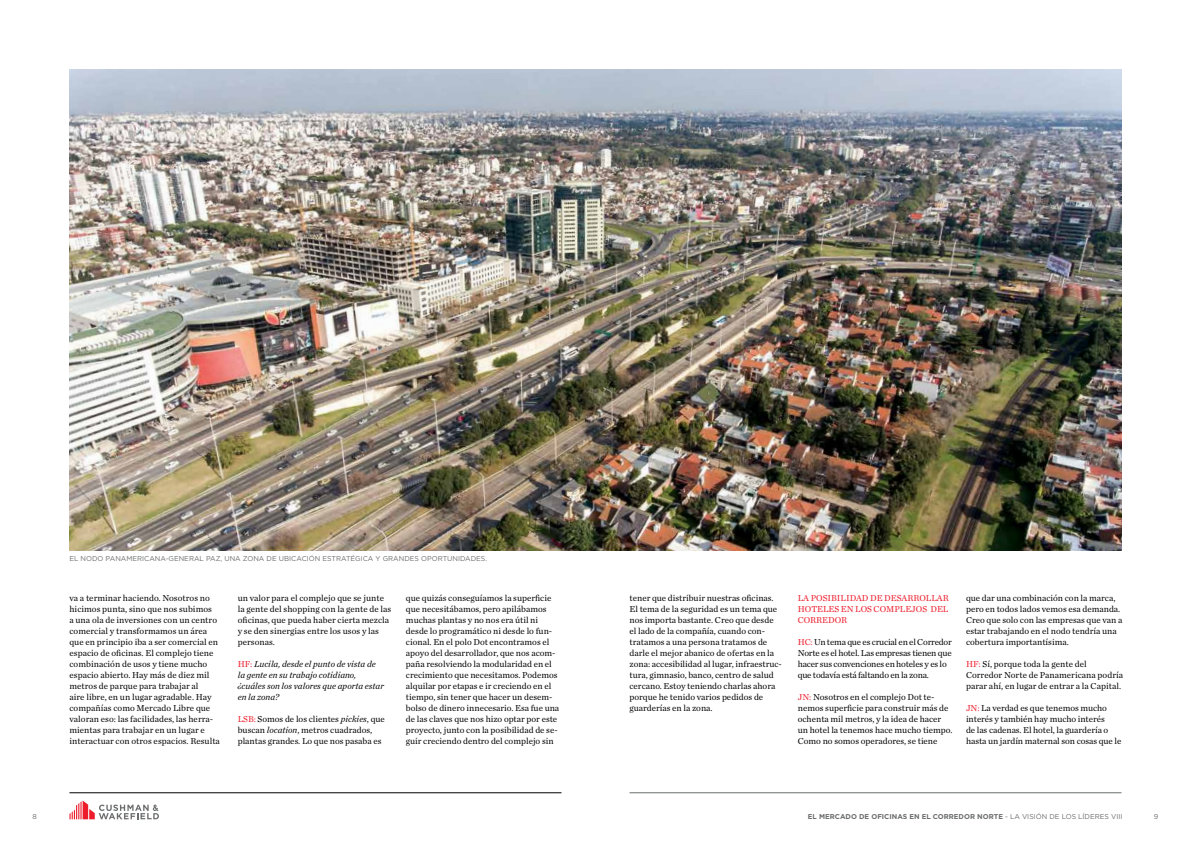
<style>
.page{position:relative;width:1191px;height:842px;background:#fff}
.page>*{position:absolute;margin:0;border:0;box-sizing:border-box;transform-origin:0 0}
.t1{font:9px/11px "Chronicle Text G1";color:#000}
.t2{font:9px/11px "Chronicle Text G1";letter-spacing:-.02em;color:#000}
.t3{font:italic 9px/11px "Chronicle Text G1";color:#000}
.t4{font:9px/11px "Chronicle Text G1";color:#ed1c2b;text-align:justify}
.t5{font:7px "Gotham";color:#6a6c6d}
.t6{font:700 7px "Gotham";color:#6a6c6d}
.s1{font-style:normal;color:#ed1c2b}
.s2{color:#ed1c2b}
.s3{font-style:italic}
.s4{font-weight:400}
</style>
<div class="page">
<hr style="left:629px;top:792px;width:492px;height:1px;background:#6a6c6d">
<hr style="left:69px;top:792px;width:492px;height:1px;background:#000">
<svg style="left:69px;top:800px;width:90px;height:19px"></svg>
<img style="left:69px;top:69px;width:1052px;height:481px">
<p class="t5" style="left:69px;top:554px;width:24px">EL NODO</p>
<p class="t5" style="left:106px;top:554px;width:383px">PANAMERICANA-GENERAL PAZ, UNA ZONA DE UBICACIÓN ESTRATÉGICA Y GRANDES OPORTUNIDADES.</p>
<p class="t1" style="left:69px;top:592px;width:152px">va a terminar haciendo. Nosotros no hicimos punta, sino que nos subimos<br>a una ola de inversiones con un centro comercial y transformamos un área que en principio iba a ser comercial en espacio de oficinas. El complejo tiene combinación de usos y tiene mucho espacio abierto. Hay más de diez mil metros de parque para trabajar al<br>aire libre, en un lugar agradable. Hay compañías como Mercado Libre que valoran eso: las facilidades, las herra&shy;mientas para trabajar en un lugar e interactuar con otros espacios. Resulta</p>
<p class="t1" style="left:238px;top:592px;width:155px">un valor para el complejo que se junte la gente del shopping con la gente de las oficinas, que pueda haber cierta mezcla y se den sinergias entre los usos y las personas.</p>
<p class="t3" style="left:238px;top:658px;width:148px"><span class="s1">HF:</span> Lucila, desde el punto de vista de la gente en su trabajo cotidiano, ¿cuáles son los valores que aporta estar en la zona?</p>
<p class="t1" style="left:238px;top:713px;width:149px"><span class="s2">LSB:</span> Somos de los clientes <span class="s3">pickies</span>, que buscan <span class="s3">location</span>, metros cuadrados, plantas grandes. Lo que nos pasaba es</p>
<p class="t1" style="left:406px;top:592px;width:155px">que quizás conseguíamos la superficie que necesitábamos, pero apilábamos muchas plantas y no nos era útil ni desde lo programático ni desde lo fun&shy;cional. En el polo Dot encontramos el apoyo del desarrollador, que nos acom&shy;paña resolviendo la modularidad en el crecimiento que necesitamos. Podemos alquilar por etapas e ir creciendo en el tiempo, sin tener que hacer un desem&shy;bolso de dinero innecesario. Esa fue una de las claves que nos hizo optar por este proyecto, junto con la posibilidad de se&shy;guir creciendo dentro del complejo sin</p>
<p class="t1" style="left:629px;top:592px;width:154px">tener que distribuir nuestras oficinas.<br>El tema de la seguridad es un tema que nos importa bastante. Creo que desde el lado de la compañía, cuando con&shy;tratamos a una persona tratamos de darle el mejor abanico de ofertas en la zona: accesibilidad al lugar, infraestruc&shy;tura, gimnasio, banco, centro de salud cercano. Estoy teniendo charlas ahora porque he tenido varios pedidos de guarderías en la zona.</p>
<p class="t4" style="left:797px;top:592px;width:152px">LA POSIBILIDAD DE DESARROLLAR HOTELES EN LOS COMPLEJOS DEL CORREDOR</p>
<p class="t2" style="left:797px;top:636px;width:156px"><span class="s2">HC:</span> Un tema que es crucial en el Corredor Norte es el hotel. Las empresas tienen que hacer sus convenciones en hoteles y es lo que todavía está faltando en la zona.</p>
<p class="t1" style="left:797px;top:691px;width:156px"><span class="s2">JN:</span> Nosotros en el complejo Dot te&shy;nemos superficie para construir más de ochenta mil metros, y la idea de hacer un hotel la tenemos hace mucho tiempo.<br>Como no somos operadores, se tiene</p>
<p class="t1" style="left:966px;top:592px;width:158px">que dar una combinación con la marca, pero en todos lados vemos esa demanda.<br>Creo que solo con las empresas que van a estar trabajando en el nodo tendría una cobertura importantísima.</p>
<p class="t1" style="left:966px;top:658px;width:159px"><span class="s2">HF:</span> Sí, porque toda la gente del<br>Corredor Norte de Panamericana podría parar ahí, en lugar de entrar a la Capital.</p>
<p class="t1" style="left:966px;top:702px;width:157px"><span class="s2">JN:</span> La verdad es que tenemos mucho interés y también hay mucho interés<br>de las cadenas. El hotel, la guardería o hasta un jardín maternal son cosas que le</p>
<p class="t5" style="left:33px;top:812px;width:6px">8</p>
<p class="t6" style="left:808px;top:812px;width:316px">EL MERCADO DE OFICINAS EN EL CORREDOR NORTE <span class="s4">- LA VISIÓN DE LOS LÍDERES VIII</span></p>
<p class="t5" style="left:1154px;top:812px;width:6px">9</p>
</div>
